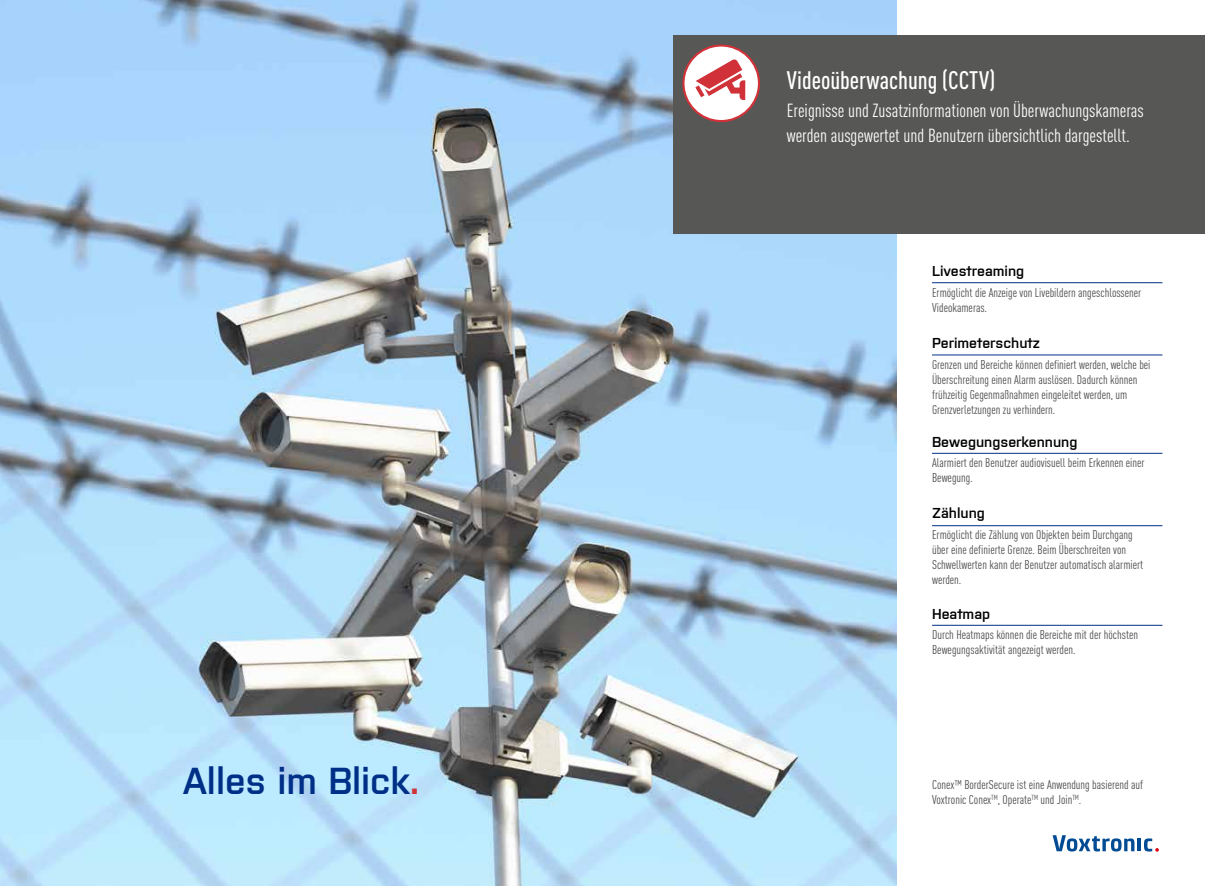
<style>
.page{position:relative;width:1205px;height:886px;background:#fff}
.page>*{position:absolute;margin:0;border:0;box-sizing:border-box;transform-origin:0 0}
.t1{font:600 37.5px "Purista";color:#002f87}
.t2{font:500 condensed 25px "DIN Pro";color:#fff}
.t3{font:condensed 18.75px/25px "DIN Pro";color:#fff}
.t4{font:600 14.38px "Purista";color:#000}
.t5{font:condensed 12.5px/15px "DIN Pro";color:#4a4a49}
.s1{color:#cf3339}
</style>
<div class="page">
<img style="left:0;top:0;width:896px;height:886px">
<svg style="left:1052px;top:835px;width:82px;height:16px"></svg>
<hr style="left:1137px;top:839px;width:4px;height:12px;background:#004b93">
<svg style="left:1144px;top:838px;width:15px;height:14px"></svg>
<div style="left:673px;top:35px;width:532px;height:199px;background:#575756"></div>
<svg style="left:682px;top:44px;width:78px;height:78px"></svg>
<hr style="left:932px;top:282px;width:230px;height:1px;background:#002f87">
<hr style="left:932px;top:525px;width:230px;height:1px;background:#002f87">
<hr style="left:932px;top:355px;width:230px;height:1px;background:#002f87">
<hr style="left:932px;top:453px;width:230px;height:1px;background:#002f87">
<hr style="left:932px;top:625px;width:230px;height:1px;background:#002f87">
<h1 class="t1" style="left:183px;top:753px;width:237px">Alles im Blick<span class="s1">.</span></h1>
<h2 class="t2" style="left:787px;top:61px;width:210px">Videoüberwachung (CCTV)</h2>
<h3 class="t3" style="left:787px;top:97px;width:358px">Ereignisse und Zusatzinformationen von Überwachungskameras werden ausgewertet und Benutzern übersichtlich dargestellt.</h3>
<p class="t4" style="left:932px;top:261px;width:94px">Livestreaming</p>
<p class="t5" style="left:932px;top:284px;width:211px">Ermöglicht die Anzeige von Livebildern angeschlossener<br>Videokameras.</p>
<p class="t4" style="left:932px;top:333px;width:109px">Perimeterschutz</p>
<p class="t5" style="left:932px;top:356px;width:220px">Grenzen und Bereiche können definiert werden, welche bei Überschreitung einen Alarm auslösen. Dadurch können frühzeitig Gegenmaßnahmen eingeleitet werden, um Grenzverletzungen zu verhindern.</p>
<p class="t4" style="left:932px;top:431px;width:147px">Bewegungserkennung</p>
<p class="t5" style="left:932px;top:454px;width:214px">Alarmiert den Benutzer audiovisuell beim Erkennen einer<br>Bewegung.</p>
<p class="t4" style="left:932px;top:503px;width:54px">Zählung</p>
<p class="t5" style="left:932px;top:526px;width:213px">Ermöglicht die Zählung von Objekten beim Durchgang über eine definierte Grenze. Beim Überschreiten von Schwellwerten kann der Benutzer automatisch alarmiert werden.</p>
<p class="t4" style="left:932px;top:603px;width:60px">Heatmap</p>
<p class="t5" style="left:932px;top:626px;width:208px">Durch Heatmaps können die Bereiche mit der höchsten<br>Bewegungsaktivität angezeigt werden.</p>
<p class="t5" style="left:932px;top:776px;width:212px">Conex™ BorderSecure ist eine Anwendung basierend auf<br>Voxtronic Conex<sup>TM</sup>, Operate<sup>TM</sup> und Join<sup>TM</sup>.</p>
</div>
